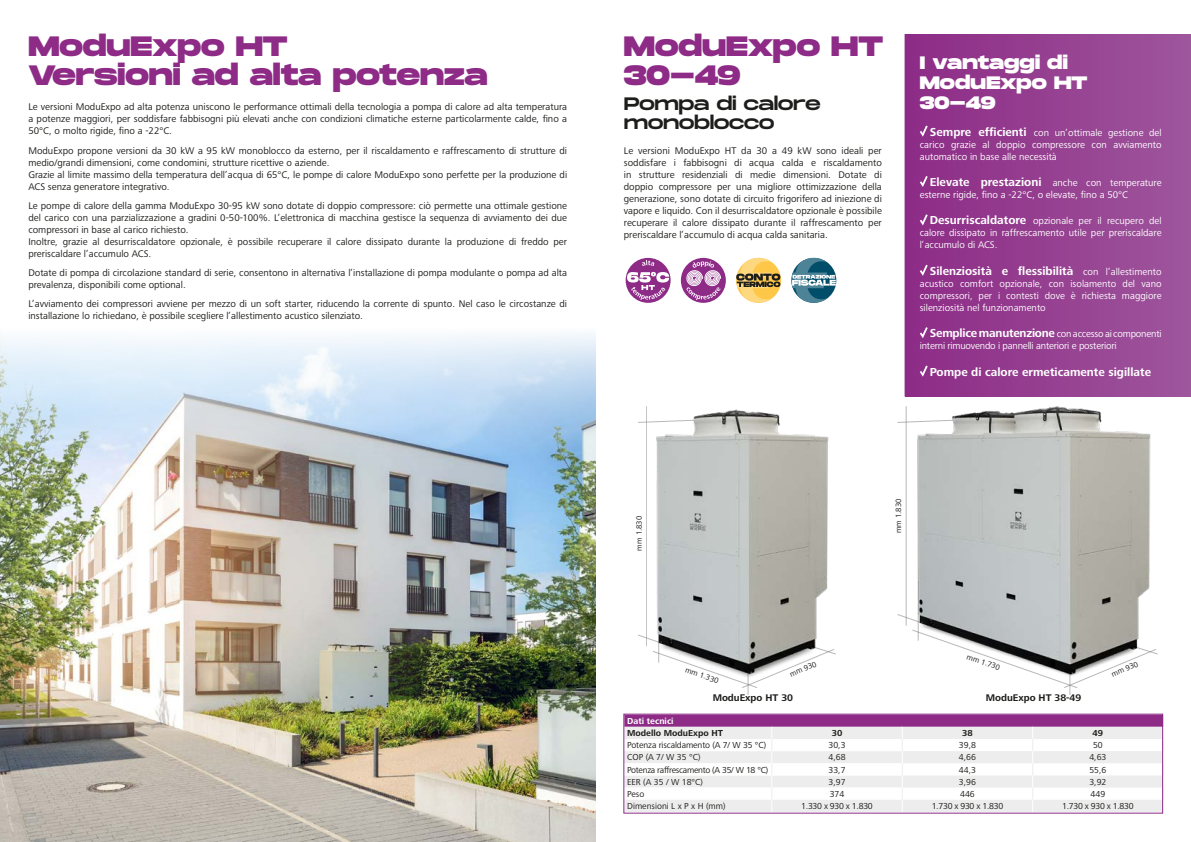
<style>
.page{position:relative;width:1191px;height:842px;background:#fff}
.page>*{position:absolute;margin:0;border:0;box-sizing:border-box;transform-origin:0 0}
.Titoli_1{font:800 28px/29px "Monument Extended";color:#8d2b87}
.Titoli_3{font:800 18px "Monument Extended";color:#fff}
.Titoli_2{font:18px/19px "Monument Extended";letter-spacing:-.03em;color:#1d1d1b}
.Testo{font:700 12px "Frutiger Next LTW1 G";color:#fff}
.Testo-2{font:10px/12px "Frutiger Next LTW1 G";color:#1d1d1b}
.Testo-3{font:10px/12px "Frutiger Next LTW1 G";color:#fff;text-align:justify}
.Testo-4{font:10px/12px "Frutiger Next LTW1 G";letter-spacing:-.02em;color:#fff}
.Testo-5{font:700 10px "Frutiger Next LTW1 G";color:#1d1d1b}
.Testo-6{font:9px "Frutiger Next LTW1 G";letter-spacing:-.01em;color:#1d1d1b}
.Testo-7{font:9px "Frutiger Next LTW1 G";letter-spacing:-.03em;color:#1d1d1b}
.Testo-8{font:700 9px "Frutiger Next LTW1 G";color:#1d1d1b}
.Testo-9{font:700 9px "Frutiger Next LTW1 G";color:#fff}
.Testo-10{font:8px "Frutiger Next LTW1 G";color:#1d1d1b}
.s1{font-weight:700;font-size:12px}
.s2{font-weight:400;font-size:10px}
</style>
<div class="page">
<svg style="left:625px;top:716px;width:536px;height:96px"></svg>
<div style="left:623px;top:714px;width:540px;height:100px;border:1px solid #8d2b87"></div>
<svg style="left:904px;top:34px;width:287px;height:363px;background:#954091"></svg>
<hr style="left:646px;top:406px;width:1px;height:240px;background:#70706f">
<hr style="left:906px;top:406px;width:1px;height:220px;background:#70706f">
<hr style="left:748px;top:437px;width:1px;height:258px;background:#70706f">
<hr style="left:1069px;top:437px;width:1px;height:258px;background:#70706f">
<svg style="left:638px;top:418px;width:18px;height:5px"></svg>
<svg style="left:897px;top:418px;width:18px;height:5px"></svg>
<svg style="left:897px;top:607px;width:261px;height:81px"></svg>
<img style="left:915px;top:406px;width:236px;height:270px">
<svg style="left:638px;top:622px;width:198px;height:66px"></svg>
<img style="left:656px;top:409px;width:172px;height:267px">
<img style="left:0;top:334px;width:595px;height:508px">
<svg style="left:736px;top:258px;width:44px;height:45px"></svg>
<svg style="left:789px;top:256px;width:49px;height:49px"></svg>
<svg style="left:791px;top:258px;width:44px;height:45px"></svg>
<svg style="left:624px;top:256px;width:48px;height:49px"></svg>
<div style="left:625px;top:258px;width:45px;height:45px;background:#8d2b87;border-radius:50%"></div>
<svg style="left:627px;top:272px;width:42px;height:28px"></svg>
<svg style="left:642px;top:260px;width:12px;height:6px"></svg>
<svg style="left:679px;top:256px;width:48px;height:49px"></svg>
<div style="left:681px;top:258px;width:45px;height:45px;background:#8d2b87;border-radius:50%"></div>
<svg style="left:686px;top:261px;width:35px;height:39px"></svg>
<p class="Titoli_1" style="left:28px;top:31px;width:261px">ModuExpo HT</p>
<p class="Titoli_1" style="left:28px;top:60px;width:461px">Versioni ad alta potenza</p>
<p class="Testo-2" style="left:28px;top:101px;width:540px;text-align:justify">Le versioni ModuExpo ad alta potenza uniscono le performance ottimali della tecnologia a pompa di calore ad alta temperatura a potenze maggiori, per soddisfare fabbisogni più elevati anche con condizioni climatiche esterne particolarmente calde, fino a 50°C, o molto rigide, fino a -22°C.</p>
<p class="Testo-2" style="left:28px;top:145px;width:540px">ModuExpo propone versioni da 30 kW a 95 kW monoblocco da esterno, per il riscaldamento e raffrescamento di strutture di medio/grandi dimensioni, come condomini, strutture ricettive o aziende.</p>
<p class="Testo-2" style="left:28px;top:169px;width:540px">Grazie al limite massimo della temperatura dell’acqua di 65°C, le pompe di calore ModuExpo sono perfette per la produzione di<br>ACS senza generatore integrativo.</p>
<p class="Testo-2" style="left:28px;top:200px;width:540px;text-align:justify">Le pompe di calore della gamma ModuExpo 30-95 kW sono dotate di doppio compressore: ciò permette una ottimale gestione del carico con una parzializzazione a gradini 0-50-100%. L’elettronica di macchina gestisce la sequenza di avviamento dei due compressori in base al carico richiesto.</p>
<p class="Testo-2" style="left:28px;top:236px;width:540px">Inoltre, grazie al desurriscaldatore opzionale, è possibile recuperare il calore dissipato durante la produzione di freddo per preriscaldare l’accumulo ACS.</p>
<p class="Testo-2" style="left:28px;top:267px;width:540px">Dotate di pompa di circolazione standard di serie, consentono in alternativa l’installazione di pompa modulante o pompa ad alta prevalenza, disponibili come optional.</p>
<p class="Testo-2" style="left:28px;top:298px;width:540px">L’avviamento dei compressori avviene per mezzo di un soft starter, riducendo la corrente di spunto. Nel caso le circostanze di installazione lo richiedano, è possibile scegliere l’allestimento acustico silenziato.</p>
<p class="Titoli_1" style="left:624px;top:31px;width:261px">ModuExpo HT<br>30-49</p>
<p class="Titoli_2" style="left:624px;top:94px;width:198px">Pompa di calore monoblocco</p>
<p class="Testo-2" style="left:624px;top:145px;width:259px;text-align:justify">Le versioni ModuExpo HT da 30 a 49 kW sono ideali per soddisfare i fabbisogni di acqua calda e riscaldamento in strutture residenziali di medie dimensioni. Dotate di doppio compressore per una migliore ottimizzazione della generazione, sono dotate di circuito frigorifero ad iniezione di vapore e liquido. Con il desurriscaldatore opzionale è possibile recuperare il calore dissipato durante il raffrescamento per preriscaldare l’accumulo di acqua calda sanitaria.</p>
<p class="Titoli_3" style="left:919px;top:50px;width:150px">I vantaggi di</p>
<p class="Titoli_3" style="left:919px;top:70px;width:169px">ModuExpo HT</p>
<p class="Titoli_3" style="left:919px;top:90px;width:77px">30-49</p>
<p class="Testo-3" style="left:919px;top:127px;width:243px;text-indent:10px"><span class="s1">Sempre efficienti</span> con un’ottimale gestione del carico grazie al doppio compressore con avviamento automatico in base alle necessità</p>
<p class="Testo-3" style="left:919px;top:177px;width:243px;text-indent:10px"><span class="s1">Elevate prestazioni</span> anche con temperature esterne rigide, fino a -22°C, o elevate, fino a 50°C</p>
<p class="Testo-3" style="left:919px;top:215px;width:243px;text-indent:10px"><span class="s1">Desurriscaldatore</span> opzionale per il recupero del calore dissipato in raffrescamento utile per preriscaldare l’accumulo di ACS.</p>
<p class="Testo" style="left:929px;top:264px;width:233px">Silenziosità e flessibilità <span class="s2">con l’allestimento</span></p>
<p class="Testo-3" style="left:919px;top:278px;width:243px">acustico comfort opzionale, con isolamento del vano compressori, per i contesti dove è richiesta maggiore silenziosità nel funzionamento</p>
<p class="Testo-4" style="left:919px;top:328px;width:243px;text-indent:10px"><span class="s1">Semplice manutenzione</span> con accesso ai componenti interni rimuovendo i pannelli anteriori e posteriori</p>
<p class="Testo" style="left:929px;top:365px;width:223px">Pompe di calore ermeticamente sigillate</p>
<p class="Testo-10" style="left:634px;top:551px;width:36px;rotate:-90deg">mm 1.830</p>
<p class="Testo-10" style="left:894px;top:533px;width:36px;rotate:-90deg">mm 1.830</p>
<p class="Testo-10" style="left:687px;top:665px;width:36px;rotate:19deg">mm 1.330</p>
<p class="Testo-10" style="left:788px;top:670px;width:30px;rotate:-22deg">mm 930</p>
<p class="Testo-10" style="left:968px;top:652px;width:36px;rotate:19deg">mm 1.730</p>
<p class="Testo-5" style="left:712px;top:692px;width:82px">ModuExpo HT 30</p>
<p class="Testo-5" style="left:985px;top:692px;width:97px">ModuExpo HT 38-49</p>
<p class="Testo-10" style="left:1110px;top:670px;width:30px;rotate:-22deg">mm 930</p>
<p class="Testo-9" style="left:627px;top:716px;width:48px">Dati tecnici</p>
<p class="Testo-8" style="left:627px;top:728px;width:97px">Modello ModuExpo HT</p>
<p class="Testo-8" style="left:831px;top:728px;width:12px">30</p>
<p class="Testo-8" style="left:962px;top:728px;width:12px">38</p>
<p class="Testo-8" style="left:1092px;top:728px;width:12px">49</p>
<p class="Testo-6" style="left:627px;top:740px;width:140px">Potenza riscaldamento (A 7/ W 35 °C)</p>
<p class="Testo-6" style="left:828px;top:740px;width:19px">30,3</p>
<p class="Testo-6" style="left:959px;top:740px;width:19px">39,8</p>
<p class="Testo-6" style="left:1093px;top:740px;width:11px">50</p>
<p class="Testo-6" style="left:627px;top:752px;width:75px">COP (A 7/ W 35 °C)</p>
<p class="Testo-6" style="left:828px;top:752px;width:19px">4,68</p>
<p class="Testo-6" style="left:959px;top:752px;width:19px">4,66</p>
<p class="Testo-6" style="left:1089px;top:752px;width:19px">4,63</p>
<p class="Testo-7" style="left:627px;top:764px;width:142px">Potenza raffrescamento (A 35/ W 18 °C)</p>
<p class="Testo-6" style="left:828px;top:764px;width:19px">33,7</p>
<p class="Testo-6" style="left:959px;top:764px;width:19px">44,3</p>
<p class="Testo-6" style="left:1089px;top:764px;width:19px">55,6</p>
<p class="Testo-6" style="left:627px;top:777px;width:77px">EER (A 35 / W 18°C)</p>
<p class="Testo-6" style="left:828px;top:777px;width:19px">3,97</p>
<p class="Testo-6" style="left:959px;top:777px;width:19px">3,96</p>
<p class="Testo-6" style="left:1089px;top:777px;width:19px">3,92</p>
<p class="Testo-6" style="left:627px;top:789px;width:19px">Peso</p>
<p class="Testo-6" style="left:829px;top:789px;width:16px">374</p>
<p class="Testo-6" style="left:960px;top:789px;width:16px">446</p>
<p class="Testo-6" style="left:1090px;top:789px;width:16px">449</p>
<p class="Testo-6" style="left:627px;top:801px;width:100px">Dimensioni L x P x H (mm)</p>
<p class="Testo-7" style="left:801px;top:801px;width:73px">1.330 x 930 x 1.830</p>
<p class="Testo-7" style="left:931px;top:801px;width:73px">1.730 x 930 x 1.830</p>
<p class="Testo-7" style="left:1062px;top:801px;width:73px">1.730 x 930 x 1.830</p>
</div>
